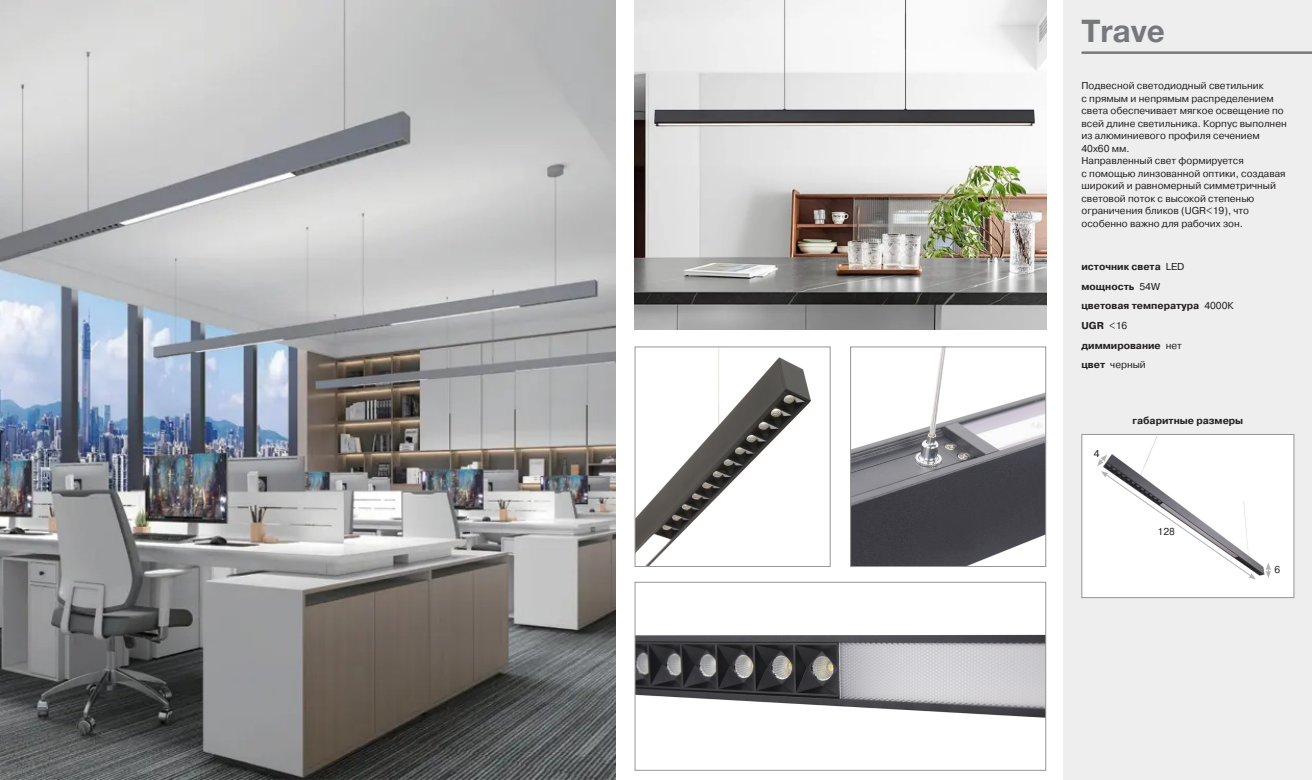
<style>
.page{position:relative;width:1312px;height:780px;background:#fff}
.page>*{position:absolute;margin:0;border:0;box-sizing:border-box;transform-origin:0 0}
.name{font:700 31.25px "Helvetica Neue LTCYR";color:#76787b}
.text{font:10px/12.5px "Pragmatica C";color:#231f20}
.harakteristiki{font:700 10px "Pragmatica C";color:#231f20}
.zagolovok{font:700 10px "Pragmatica C";color:#231f20}
.harakteristiki-2{font:10px "Pragmatica C";color:#231f20}
.размеры{font:10px "Pragmatica C";color:#231f20}
.s1{font-weight:400}
.s2{font-weight:700}
</style>
<div class="page">
<div style="left:1063px;top:0;width:248px;height:780px;background:#eeeeef"></div>
<hr style="left:1081px;top:51px;width:230px;height:3px;background:#76787b">
<div style="left:1081px;top:434px;width:212px;height:164px;background:#fff;border:1px solid #939598"></div>
<img style="left:634px;top:0;width:411px;height:329px">
<img style="left:0;top:0;width:616px;height:780px">
<img style="left:1149px;top:436px;width:122px;height:144px">
<svg style="left:1265px;top:562px;width:5px;height:16px"></svg>
<svg style="left:1097px;top:454px;width:158px;height:125px"></svg>
<img style="left:636px;top:348px;width:175px;height:216px">
<div style="left:634px;top:346px;width:196px;height:220px;border:1px solid #939598"></div>
<img style="left:636px;top:634px;width:407px;height:84px">
<div style="left:634px;top:582px;width:411px;height:188px;border:1px solid #939598"></div>
<img style="left:852px;top:348px;width:191px;height:216px">
<div style="left:850px;top:346px;width:195px;height:220px;border:1px solid #939598"></div>
<p class="name" style="left:1081px;top:13px;width:85px">Trave</p>
<p class="text" style="left:1081px;top:80px;width:207px">Подвесной светодиодный светильник<br>с прямым и непрямым распределением света обеспечивает мягкое освещение по всей длине светильника. Корпус выполнен из алюминиевого профиля сечением<br>40х60 мм.</p>
<p class="text" style="left:1081px;top:155px;width:206px">Направленный свет формируется<br>с помощью линзованной оптики, создавая широкий и равномерный симметричный световой поток с высокой степенью ограничения бликов (UGR&lt;19), что особенно важно для рабочих зон.</p>
<p class="harakteristiki" style="left:1081px;top:261px;width:104px">источник света <span class="s1">LED</span></p>
<p class="harakteristiki" style="left:1081px;top:281px;width:80px">мощность <span class="s1">54W</span></p>
<p class="harakteristiki" style="left:1081px;top:300px;width:154px">цветовая температура <span class="s1">4000К</span></p>
<p class="harakteristiki" style="left:1081px;top:320px;width:47px">UGR <span class="s1">&lt;16</span></p>
<p class="harakteristiki" style="left:1081px;top:340px;width:102px">диммирование <span class="s1">нет</span></p>
<p class="harakteristiki-2" style="left:1081px;top:359px;width:66px"><span class="s2">цвет</span> черный</p>
<p class="размеры" style="left:1093px;top:448px;width:7px">4</p>
<p class="zagolovok" style="left:1132px;top:415px;width:112px">габаритные размеры</p>
<p class="размеры" style="left:1157px;top:526px;width:19px">128</p>
<p class="размеры" style="left:1274px;top:564px;width:7px">6</p>
</div>
